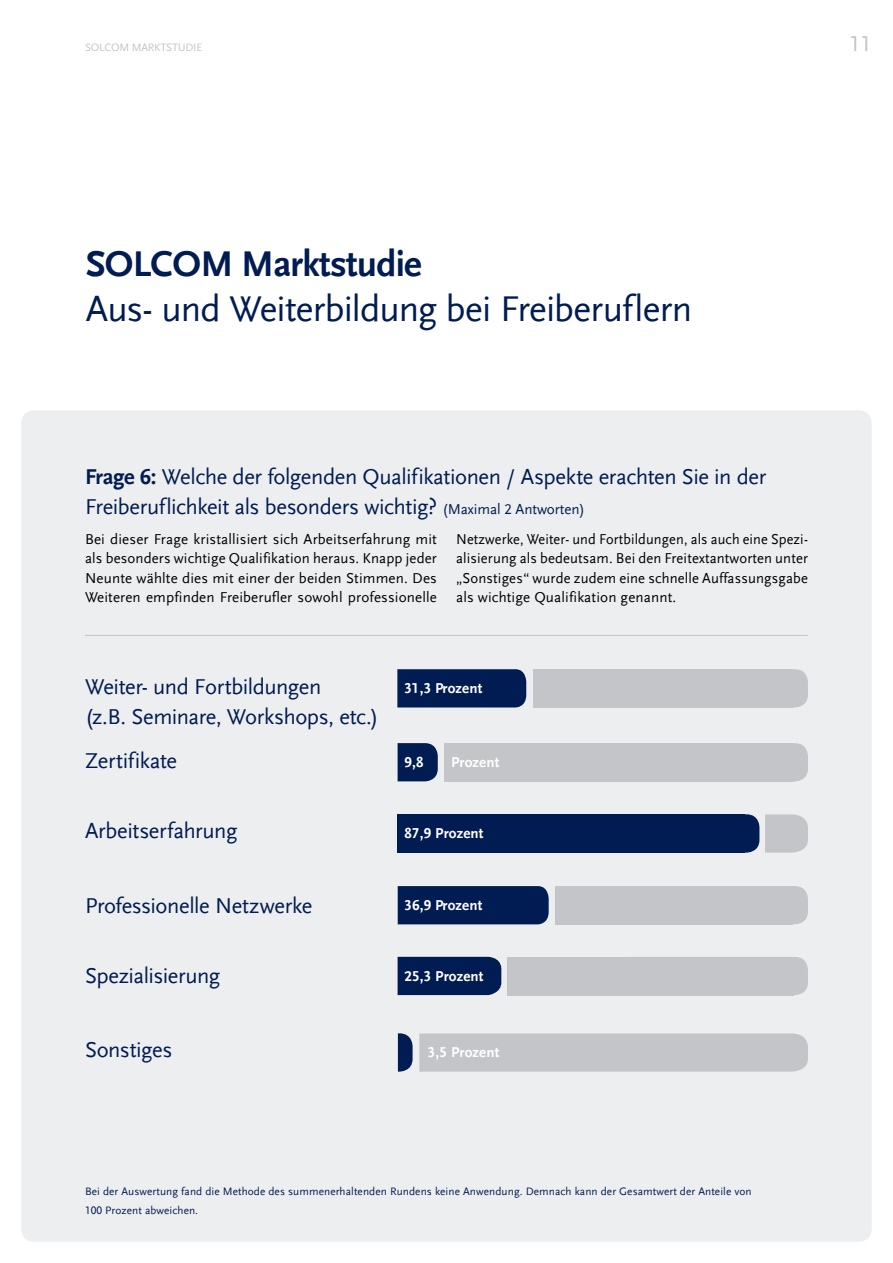
<style>
.page{position:relative;width:893px;height:1263px;background:#fff}
.page>*{position:absolute;margin:0;border:0;box-sizing:border-box;transform-origin:0 0}
.t1{font:37.5px "Scala Sans LF";letter-spacing:-.02em;color:#001c52}
.t2{font:700 37.5px "Scala Sans LF";letter-spacing:-.02em;color:#001c52}
.t3{font:22.5px/30px "Scala Sans LF";letter-spacing:-.02em;color:#001c52}
.t4{font:22.5px "Scala Sans LF";color:#c3c5c8}
.t5{font:15px/19.2px "Scala Sans LF";letter-spacing:.01em;color:#000;text-align:justify}
.t6{font:15px/19.2px "Scala Sans LF";letter-spacing:.01em;color:#000;text-align:justify;scale:.95 1}
.t7{font:700 15px "Scala Sans LF";letter-spacing:.01em;color:#fff}
.t8{font:11.25px/19.2px "Scala Sans LF";letter-spacing:.01em;color:#001c52}
.t9{font:11.25px "Scala Sans LF";letter-spacing:-.02em;color:#c3c5c8}
.s1{font-weight:700}
.s2{font-size:15px}
</style>
<div class="page">
<div style="left:21px;top:410px;width:851px;height:832px;background:#edeeef;border-radius:13px"></div>
<hr style="left:85px;top:635px;width:723px;height:1px;background:#c3c5c8">
<div style="left:561px;top:669px;width:247px;height:38px;background:#c3c5c8;border-radius:13px"></div>
<div style="left:561px;top:886px;width:247px;height:38px;background:#c3c5c8;border-radius:13px"></div>
<div style="left:533px;top:669px;width:260px;height:38px;background:#c3c5c8"></div>
<div style="left:555px;top:886px;width:238px;height:38px;background:#c3c5c8"></div>
<div style="left:397px;top:669px;width:129px;height:38px;background:#001c52"></div>
<div style="left:398px;top:886px;width:151px;height:38px;background:#001c52"></div>
<svg style="left:765px;top:814px;width:43px;height:39px;background:#c6c8ca"></svg>
<div style="left:419px;top:1033px;width:389px;height:38px;background:#c3c5c8"></div>
<div style="left:398px;top:814px;width:347px;height:39px;background:#001c52"></div>
<div style="left:731px;top:814px;width:28px;height:39px;background:#001c52;border-radius:13px"></div>
<svg style="left:398px;top:1033px;width:15px;height:38px"></svg>
<div style="left:617px;top:743px;width:191px;height:38px;background:#c3c5c8;border-radius:13px"></div>
<div style="left:617px;top:957px;width:191px;height:38px;background:#c3c5c8;border-radius:13px"></div>
<div style="left:444px;top:743px;width:350px;height:38px;background:#c3c5c8"></div>
<div style="left:508px;top:957px;width:286px;height:38px;background:#c3c5c8"></div>
<svg style="left:398px;top:743px;width:40px;height:38px;background:#0b2659"></svg>
<div style="left:398px;top:957px;width:104px;height:38px;background:#001c52"></div>
<p class="t9" style="left:85px;top:41px;width:119px">SOLCOM MARKTSTUDIE</p>
<p class="t4" style="left:849px;top:31px;width:24px">11</p>
<h1 class="t2" style="left:86px;top:242px;width:338px">SOLCOM Marktstudie</h1>
<h1 class="t1" style="left:86px;top:288px;width:608px">Aus- und Weiterbildung bei Freiberuflern</h1>
<p class="t3" style="left:85px;top:462px;width:683px"><span class="s1">Frage 6:</span> Welche der folgenden Qualifikationen / Aspekte erachten Sie in der<br>Freiberuflichkeit als besonders wichtig? <span class="s2">(Maximal 2 Antworten)</span></p>
<p class="t5" style="left:85px;top:530px;width:353px">Bei dieser Frage kristallisiert sich Arbeitserfahrung mit als besonders wichtige Qualifikation heraus. Knapp jeder Neunte wählte dies mit einer der beiden Stimmen. Des Weiteren empfinden Freiberufler sowohl professionelle</p>
<p class="t6" style="left:456px;top:530px;width:372px">Netzwerke, Weiter- und Fortbildungen, als auch eine Spezi&shy;alisierung als bedeutsam. Bei den Freitextantworten unter „Sonstiges“ wurde zudem eine schnelle Auffassungsgabe als wichtige Qualifikation genannt.</p>
<p class="t3" style="left:85px;top:672px;width:295px">Weiter- und Fortbildungen<br>(z.B. Seminare, Workshops, etc.)</p>
<p class="t7" style="left:404px;top:679px;width:79px">31,3 Prozent</p>
<p class="t3" style="left:85px;top:746px;width:94px">Zertifikate</p>
<p class="t7" style="left:404px;top:753px;width:21px">9,8</p>
<p class="t7" style="left:451px;top:753px;width:50px">Prozent</p>
<p class="t3" style="left:85px;top:816px;width:154px">Arbeitserfahrung</p>
<p class="t7" style="left:404px;top:825px;width:81px">87,9 Prozent</p>
<p class="t3" style="left:85px;top:891px;width:229px">Professionelle Netzwerke</p>
<p class="t7" style="left:404px;top:896px;width:79px">36,9 Prozent</p>
<p class="t3" style="left:85px;top:961px;width:137px">Spezialisierung</p>
<p class="t7" style="left:404px;top:967px;width:81px">25,3 Prozent</p>
<p class="t3" style="left:85px;top:1035px;width:89px">Sonstiges</p>
<p class="t7" style="left:428px;top:1044px;width:73px">3,5 Prozent</p>
<p class="t8" style="left:85px;top:1182px;width:668px">Bei der Auswertung fand die Methode des summenerhaltenden Rundens keine Anwendung. Demnach kann der Gesamtwert der Anteile von<br>100 Prozent abweichen.</p>
</div>
